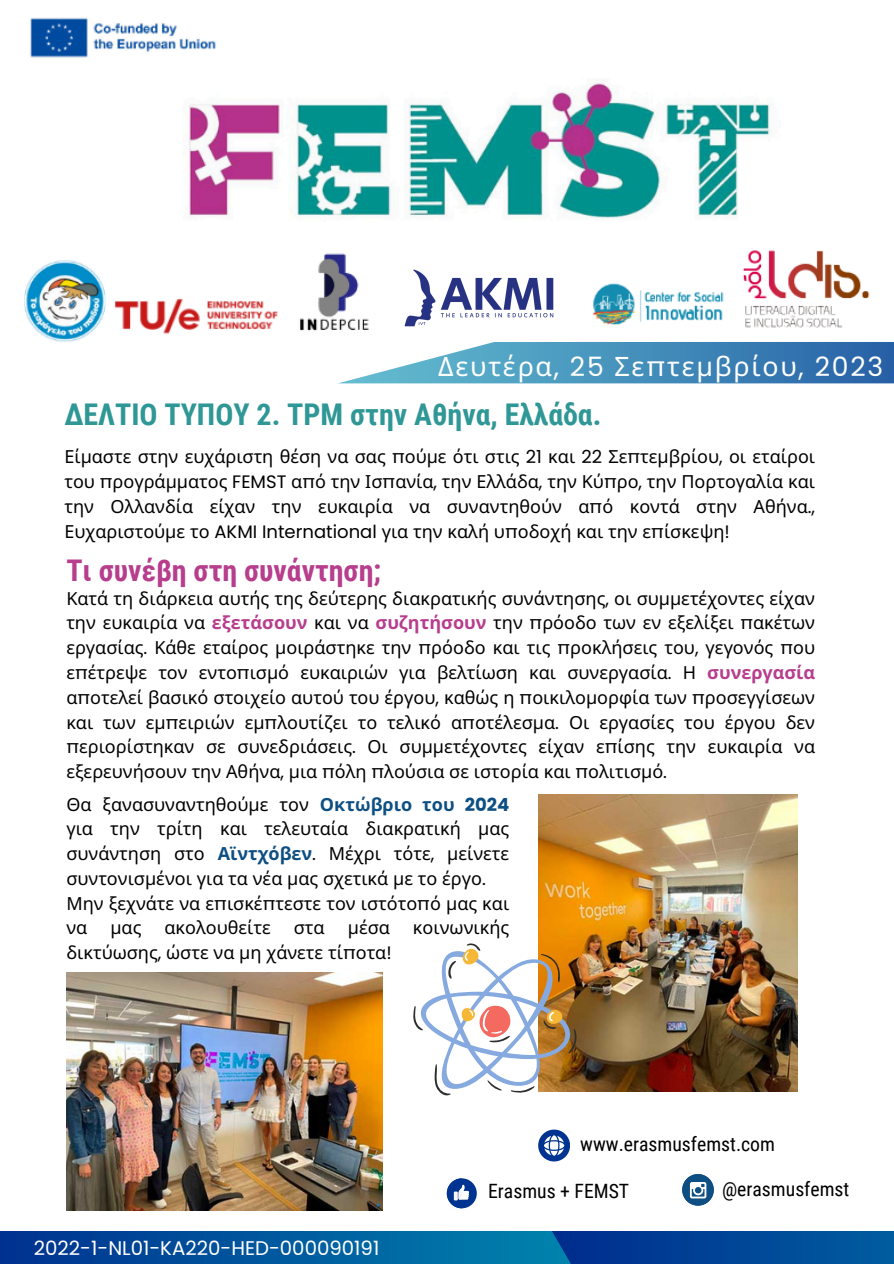
<style>
.page{position:relative;width:894px;height:1264px;background:#fff}
.page>*{position:absolute;margin:0;border:0;box-sizing:border-box;transform-origin:0 0}
.t1{font:700 29.85px "Roboto Condensed";color:#2f9795}
.t2{font:700 29.85px "Roboto Condensed";color:#b73d8d}
.t3{font:26.7px "Noto Sans";letter-spacing:.07em;color:#fff}
.t4{font:19.65px "Roboto Condensed";color:#000}
.t5{font:19.65px "Poppins";color:#fff}
.t6{font:18px/24.8px "Noto Sans";color:#000;text-align:justify}
.s1{font-family:"Poppins"}
.s2{font-weight:700;color:#b73d8d}
.s3{font-weight:700;color:#0d4f83}
.s4{font-family:"Poppins";font-weight:700;color:#0d4f83}
</style>
<div class="page">
<img style="left:24px;top:17px;width:846px;height:325px">
<svg style="left:340px;top:342px;width:553px;height:41px;background:#5c9bc2"></svg>
<svg style="left:664px;top:1231px;width:229px;height:32px;background:#004b99"></svg>
<svg style="left:0;top:1231px;width:664px;height:32px;background:#00539b"></svg>
<svg style="left:682px;top:1174px;width:31px;height:31px"></svg>
<div style="left:446px;top:1178px;width:30px;height:30px;background:#003490;border-radius:50%"></div>
<svg style="left:446px;top:1178px;width:23px;height:30px"></svg>
<svg style="left:538px;top:1129px;width:31px;height:32px"></svg>
<img style="left:538px;top:794px;width:259px;height:297px">
<img style="left:66px;top:972px;width:316px;height:238px">
<svg style="left:413px;top:943px;width:163px;height:152px"></svg>
<div style="left:382px;top:286px;width:194px;height:56px;background:#fff"></div>
<img style="left:403px;top:269px;width:153px;height:58px">
<p class="t3" style="left:438px;top:347px;width:446px">Δευτέρα<span class="s1">, 25</span> Σε<span class="s1">π</span>τεμβρίου<span class="s1">, 2023</span></p>
<p class="t1" style="left:64px;top:397px;width:538px">ΔΕΛΤΙΟ ΤΥΠΟΥ 2. TPM στην Αθήνα, Ελλάδα.</p>
<p class="t6" style="left:64px;top:444px;width:752px">Είμαστε στην ευχάριστη θέση να σας <span class="s1">π</span>ούμε ότι στις <span class="s1">21</span> και <span class="s1">22</span> Σε<span class="s1">π</span>τεμβρίου<span class="s1">,</span> οι εταίροι του <span class="s1">π</span>ρογράμματος <span class="s1">FEMST</span> α<span class="s1">π</span>ό την Ισ<span class="s1">π</span>ανία<span class="s1">,</span> την Ελλάδα<span class="s1">,</span> την Κύ<span class="s1">π</span>ρο<span class="s1">,</span> την Πορτογαλία και την Ολλανδία είχαν την ευκαιρία να συναντηθούν α<span class="s1">π</span>ό κοντά στην Αθήνα<span class="s1">., </span>Ευχαριστούμε το <span class="s1">AKMI International</span> για την καλή υ<span class="s1">π</span>οδοχή και την ε<span class="s1">π</span>ίσκεψη<span class="s1">!</span></p>
<p class="t2" style="left:66px;top:553px;width:316px">Τι συνέβη στη συνάντηση;</p>
<p class="t6" style="left:66px;top:585px;width:750px">Κατά τη διάρκεια αυτής της δεύτερης διακρατικής συνάντησης<span class="s1">,</span> οι συμμετέχοντες είχαν την ευκαιρία να <span class="s2">εξετάσουν</span> και να <span class="s2">συζητήσουν</span> την <span class="s1">π</span>ρόοδο των εν εξελίξει <span class="s1">π</span>ακέτων εργασίας<span class="s1">.</span> Κάθε εταίρος μοιράστηκε την <span class="s1">π</span>ρόοδο και τις <span class="s1">π</span>ροκλήσεις του<span class="s1">,</span> γεγονός <span class="s1">π</span>ου ε<span class="s1">π</span>έτρεψε τον εντο<span class="s1">π</span>ισμό ευκαιριών για βελτίωση και συνεργασία<span class="s1">.</span> Η <span class="s2">συνεργασία </span>α<span class="s1">π</span>οτελεί βασικό στοιχείο αυτού του έργου<span class="s1">,</span> καθώς η <span class="s1">π</span>οικιλομορφία των <span class="s1">π</span>ροσεγγίσεων και των εμ<span class="s1">π</span>ειριών εμ<span class="s1">π</span>λουτίζει το τελικό α<span class="s1">π</span>οτέλεσμα<span class="s1">.</span> Οι εργασίες του έργου δεν <span class="s1">π</span>εριορίστηκαν σε συνεδριάσεις<span class="s1">.</span> Οι συμμετέχοντες είχαν ε<span class="s1">π</span>ίσης την ευκαιρία να εξερευνήσουν την Αθήνα<span class="s1">,</span> μια <span class="s1">π</span>όλη <span class="s1">π</span>λούσια σε ιστορία και <span class="s1">π</span>ολιτισμό<span class="s1">.</span></p>
<p class="t6" style="left:66px;top:791px;width:444px">Θα ξανασυναντηθούμε τον <span class="s3">Οκτώβριο του</span> <span class="s4">2024 </span>για την τρίτη και τελευταία διακρατική μας συνάντηση στο <span class="s3">Αϊντχόβεν</span><span class="s1">.</span> Μέχρι τότε<span class="s1">,</span> μείνετε συντονισμένοι για τα νέα μας σχετικά με το έργο<span class="s1">.</span></p>
<p class="t6" style="left:66px;top:890px;width:444px">Μην ξεχνάτε να ε<span class="s1">π</span>ισκέ<span class="s1">π</span>τεστε τον ιστότο<span class="s1">π</span>ό μας και να</p>
<p class="t6" style="left:110px;top:915px;width:32px">μας</p>
<p class="t6" style="left:164px;top:915px;width:108px">ακολουθείτε</p>
<p class="t6" style="left:294px;top:915px;width:32px">στα</p>
<p class="t6" style="left:347px;top:915px;width:44px">μέσα</p>
<p class="t6" style="left:413px;top:915px;width:98px">κοινωνικής</p>
<p class="t6" style="left:66px;top:939px;width:327px">δικτύωσης<span class="s1">,</span> ώστε να μη χάνετε τί<span class="s1">π</span>οτα<span class="s1">!</span></p>
<h1 class="t4" style="left:580px;top:1132px;width:196px">www.erasmusfemst.com</h1>
<p class="t5" style="left:34px;top:1234px;width:347px">2022-1-NL01-KA220-HED-000090191</p>
<h2 class="t4" style="left:488px;top:1179px;width:142px">Erasmus + FEMST</h2>
<p class="t4" style="left:722px;top:1177px;width:129px">@erasmusfemst</p>
</div>
